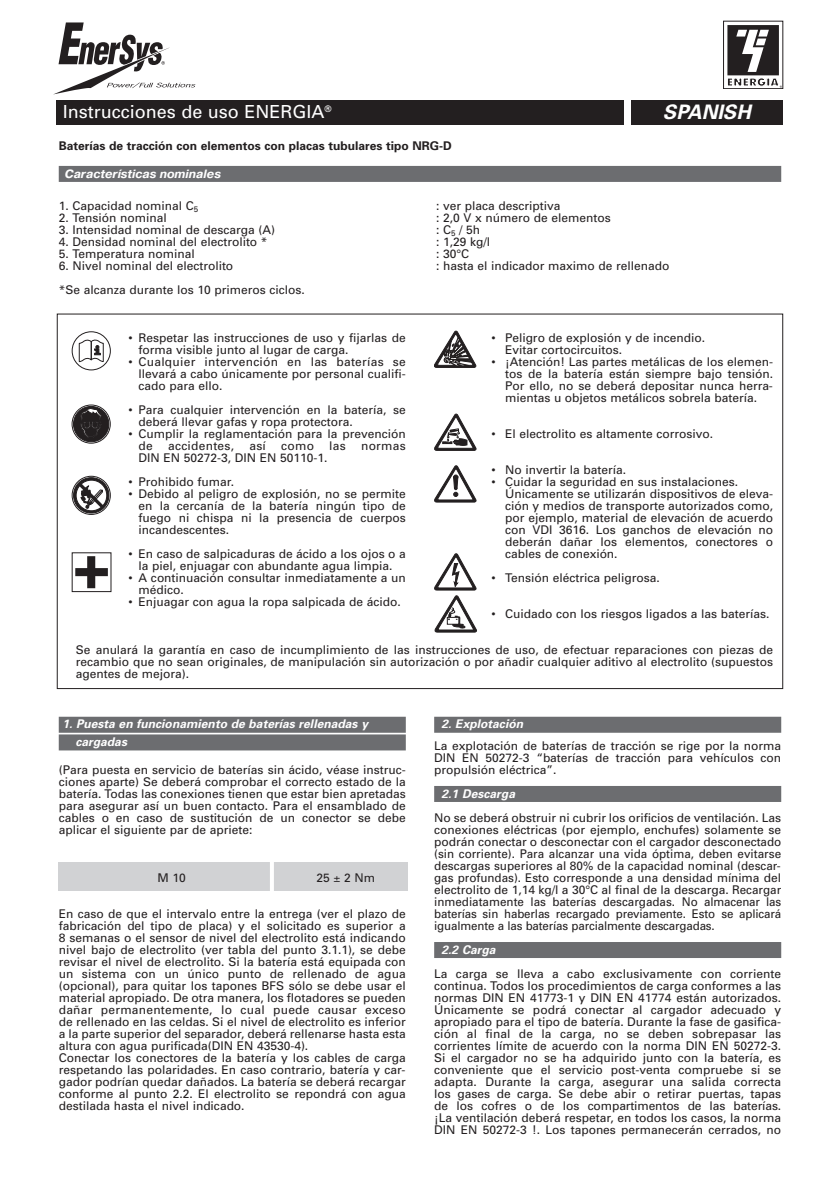
<style>
.page{position:relative;width:840px;height:1191px;background:#fff}
.page>*{position:absolute;margin:0;border:0;box-sizing:border-box;transform-origin:0 0}
.t1{font:italic 700 20px "Univers";letter-spacing:.005em;color:#fff}
.t2{font:18px "Univers";color:#fff}
.t3{font:12px/12px "Univers";color:#231f20;text-align:justify}
.t4{font:italic 700 12px/18px "Univers";letter-spacing:.005em;color:#fff}
.t5{font:700 12px "Univers";color:#231f20}
.t6{font:italic 700 12px "Pragmatica E";color:#fff}
.t7{font:12px "Univers";letter-spacing:.02em;color:#231f20}
.t8{font:9px "Univers";color:#fff}
</style>
<div class="page">
<div style="left:59px;top:862px;width:348px;height:28px;background:#d1d2d4"></div>
<hr style="left:270px;top:858px;width:4px;height:36px;background:#fff">
<svg style="left:53px;top:22px;width:142px;height:73px"></svg>
<div style="left:57px;top:101px;width:725px;height:24px;background:#231f20"></div>
<div style="left:624px;top:95px;width:6px;height:42px;background:#fff"></div>
<div style="left:59px;top:166px;width:721px;height:16px;background:#6c6d70"></div>
<div style="left:59px;top:716px;width:346px;height:16px;background:#6c6d70"></div>
<div style="left:59px;top:734px;width:346px;height:16px;background:#6c6d70"></div>
<div style="left:434px;top:716px;width:346px;height:16px;background:#6c6d70"></div>
<div style="left:434px;top:786px;width:346px;height:16px;background:#6c6d70"></div>
<div style="left:434px;top:942px;width:346px;height:16px;background:#6c6d70"></div>
<div style="left:722px;top:21px;width:60px;height:68px;border:1px solid #231f20"></div>
<svg style="left:727px;top:25px;width:54px;height:63px"></svg>
<svg style="left:434px;top:465px;width:42px;height:37px"></svg>
<svg style="left:434px;top:331px;width:42px;height:36px"></svg>
<svg style="left:434px;top:414px;width:42px;height:36px"></svg>
<svg style="left:434px;top:553px;width:43px;height:79px"></svg>
<div style="left:72px;top:331px;width:39px;height:39px;border:1px solid #231f20;border-radius:50%"></div>
<svg style="left:78px;top:339px;width:26px;height:23px"></svg>
<svg style="left:72px;top:405px;width:38px;height:38px"></svg>
<div style="left:72px;top:405px;width:38px;height:38px;border:1px solid #231f20;border-radius:50%"></div>
<div style="left:73px;top:406px;width:36px;height:36px;background:#231f20;border-radius:50%"></div>
<div style="left:73px;top:406px;width:36px;height:36px;border:1px solid #231f20;border-radius:50%"></div>
<svg style="left:80px;top:408px;width:21px;height:30px"></svg>
<svg style="left:72px;top:476px;width:38px;height:38px"></svg>
<div style="left:72px;top:476px;width:38px;height:38px;border:1px solid #231f20;border-radius:50%"></div>
<div style="left:73px;top:477px;width:36px;height:36px;background:#231f20;border-radius:50%"></div>
<div style="left:73px;top:477px;width:36px;height:36px;border:1px solid #231f20;border-radius:50%"></div>
<svg style="left:76px;top:480px;width:31px;height:31px"></svg>
<div style="left:76px;top:480px;width:31px;height:31px;border:1px solid #231f20;border-radius:50%"></div>
<svg style="left:79px;top:483px;width:24px;height:25px"></svg>
<svg style="left:75px;top:556px;width:33px;height:32px"></svg>
<h2 class="t2" style="left:63px;top:105px;width:263px">Instrucciones de uso ENERGIA</h2>
<h1 class="t1" style="left:662px;top:105px;width:89px">SPANISH</h1>
<p class="t8" style="left:324px;top:105px;width:9px">®</p>
<p class="t5" style="left:59px;top:141px;width:394px">Baterías de tracción con elementos con placas tubulares tipo NRG-D</p>
<p class="t6" style="left:65px;top:166px;width:158px">Características nominales</p>
<p class="t3" style="left:59px;top:200px;width:141px">1. Capacidad nominal C<sub>5</sub></p>
<p class="t3" style="left:436px;top:200px;width:126px">: ver placa descriptiva</p>
<p class="t3" style="left:59px;top:212px;width:109px">2. Tensión nominal</p>
<p class="t3" style="left:436px;top:212px;width:176px">: 2,0 V x número de elementos</p>
<p class="t3" style="left:59px;top:224px;width:218px">3. Intensidad nominal de descarga (A)</p>
<p class="t3" style="left:436px;top:224px;width:46px">:C<sub>5</sub> /5h</p>
<p class="t3" style="left:59px;top:236px;width:210px">4. Densidad nominal del electrolito *</p>
<p class="t3" style="left:436px;top:236px;width:55px">: 1,29 kg/l</p>
<p class="t3" style="left:59px;top:248px;width:137px">5. Temperatura nominal</p>
<p class="t3" style="left:436px;top:248px;width:35px">: 30°C</p>
<p class="t3" style="left:59px;top:260px;width:176px">6. Nivel nominal del electrolito</p>
<p class="t3" style="left:436px;top:260px;width:234px">: hasta el indicador maximo de rellenado</p>
<p class="t3" style="left:59px;top:284px;width:247px">*Se alcanza durante los 10 primeros ciclos.</p>
<p class="t3" style="left:138px;top:332px;width:268px;text-indent:-10px">• Respetar las instrucciones de uso y fijarlas de forma visible junto al lugar de carga.</p>
<p class="t3" style="left:138px;top:356px;width:268px;text-indent:-10px">• Cualquier intervención en las baterías se llevará a cabo únicamente por personal cualifi&shy;cado para ello.</p>
<p class="t3" style="left:138px;top:404px;width:268px;text-indent:-10px">• Para cualquier intervención en la batería, se deberá llevar gafas y ropa protectora.</p>
<p class="t3" style="left:138px;top:428px;width:268px;text-indent:-10px">• Cumplir la reglamentación para la prevención de</p>
<p class="t7" style="left:168px;top:441px;width:67px">accidentes,</p>
<p class="t3" style="left:249px;top:440px;width:18px">así</p>
<p class="t3" style="left:281px;top:440px;width:34px">como</p>
<p class="t3" style="left:329px;top:440px;width:18px">las</p>
<p class="t3" style="left:361px;top:440px;width:46px">normas</p>
<p class="t3" style="left:138px;top:452px;width:190px">DIN EN 50272-3, DIN EN 50110-1.</p>
<p class="t3" style="left:128px;top:476px;width:107px">• Prohibido fumar.</p>
<p class="t3" style="left:138px;top:488px;width:268px;text-indent:-10px">• Debido al peligro de explosión, no se permite en la cercanía de la batería ningún tipo de fuego ni chispa ni la presencia de cuerpos incandescentes.</p>
<p class="t3" style="left:128px;top:548px;width:279px;text-align:center">• En caso de salpicaduras de ácido a los ojos o a la piel, enjuagar con abundante agua limpia.</p>
<p class="t3" style="left:138px;top:572px;width:268px;text-indent:-10px">• A continuación consultar inmediatamente a un médico.</p>
<p class="t3" style="left:128px;top:596px;width:274px">• Enjuagar con agua la ropa salpicada de ácido.</p>
<p class="t3" style="left:505px;top:332px;width:201px;text-indent:-14px">• Peligro de explosión y de incendio.<br>Evitar cortocircuitos.</p>
<p class="t3" style="left:504px;top:356px;width:269px;text-indent:-14px">• ¡Atención! Las partes metálicas de los elemen&shy;tos de la batería están siempre bajo tensión.<br>Por ello, no se deberá depositar nunca herra&shy;mientas u objetos metálicos sobrela batería.</p>
<p class="t3" style="left:491px;top:428px;width:223px">• El electrolito es altamente corrosivo.</p>
<p class="t3" style="left:491px;top:464px;width:136px">• No invertir la batería.</p>
<p class="t3" style="left:504px;top:476px;width:269px;text-align:left;text-indent:-14px">• Cuidar la seguridad en sus instalaciones.<br>Únicamente se utilizarán dispositivos de eleva&shy;ción y medios de transporte autorizados como, por ejemplo, material de elevación de acuerdo con VDI 3616. Los ganchos de elevación no deberán dañar los elementos, conectores o cables de conexión.</p>
<p class="t3" style="left:491px;top:572px;width:170px">• Tensión eléctrica peligrosa.</p>
<p class="t3" style="left:491px;top:608px;width:279px">• Cuidado con los riesgos ligados a las baterías.</p>
<p class="t3" style="left:76px;top:644px;width:698px">Se anulará la garantía en caso de incumplimiento de las instrucciones de uso, de efectuar reparaciones con piezas de recambio que no sean originales, de manipulación sin autorización o por añadir cualquier aditivo al electrolito (supuestos agentes de mejora).</p>
<p class="t4" style="left:75px;top:716px;width:294px;text-indent:-13px">1. Puesta en funcionamiento de baterías rellenadas y cargadas</p>
<p class="t3" style="left:59px;top:764px;width:348px">(Para puesta en servicio de baterías sin ácido, véase instruc&shy;ciones aparte) Se deberá comprobar el correcto estado de la batería. Todas las conexiones tienen que estar bien apretadas para asegurar así un buen contacto. Para el ensamblado de cables o en caso de sustitución de un conector se debe aplicar el siguiente par de apriete:</p>
<p class="t3" style="left:157px;top:872px;width:30px">M 10</p>
<p class="t3" style="left:316px;top:872px;width:60px">25±2Nm</p>
<p class="t3" style="left:59px;top:908px;width:348px;text-align:left">En caso de que el intervalo entre la entrega (ver el plazo de fabricación del tipo de placa) y el solicitado es superior a 8 semanas o el sensor de nivel del electrolito está indicando nivel bajo de electrolito (ver tabla del punto 3.1.1), se debe revisar el nivel de electrolito. Si la batería está equipada con un sistema con un único punto de rellenado de agua (opcional), para quitar los tapones BFS sólo se debe usar el material apropiado. De otra manera, los flotadores se pueden dañar permanentemente, lo cual puede causar exceso de rellenado en las celdas. Si el nivel de electrolito es inferior a la parte superior del separador, deberá rellenarse hasta esta altura con agua purificada(DIN EN 43530-4).<br>Conectar los conectores de la batería y los cables de carga respetando las polaridades. En caso contrario, batería y car&shy;gador podrían quedar dañados. La batería se deberá recargar conforme al punto 2.2. El electrolito se repondrá con agua destilada hasta el nivel indicado.</p>
<p class="t4" style="left:441px;top:716px;width:83px">2. Explotación</p>
<p class="t3" style="left:434px;top:740px;width:348px">La explotación de baterías de tracción se rige por la norma DIN EN 50272-3 “baterías de tracción para vehículos con propulsión eléctrica”.</p>
<p class="t4" style="left:441px;top:785px;width:75px">2.1 Descarga</p>
<p class="t3" style="left:434px;top:812px;width:348px">No se deberá obstruir ni cubrir los orificios de ventilación. Las conexiones eléctricas (por ejemplo, enchufes) solamente se podrán conectar o desconectar con el cargador desconectado (sin corriente). Para alcanzar una vida óptima, deben evitarse descargas superiores al 80% de la capacidad nominal (descar&shy;gas profundas). Esto corresponde a una densidad mínima del electrolito de 1,14 kg/l a 30°C al final de la descarga. Recargar inmediatamente las baterías descargadas. No almacenar las baterías sin haberlas recargado previamente. Esto se aplicará igualmente a las baterías parcialmente descargadas.</p>
<p class="t4" style="left:441px;top:941px;width:55px">2.2 Carga</p>
<p class="t3" style="left:434px;top:968px;width:348px">La carga se lleva a cabo exclusivamente con corriente continua. Todos los procedimientos de carga conformes a las normas DIN EN 41773-1 y DIN EN 41774 están autorizados.<br>Únicamente se podrá conectar al cargador adecuado y apropiado para el tipo de batería. Durante la fase de gasifica&shy;ción al final de la carga, no se deben sobrepasar las corrientes límite de acuerdo con la norma DIN EN 50272-3.<br>Si el cargador no se ha adquirido junto con la batería, es conveniente que el servicio post-venta compruebe si se adapta. Durante la carga, asegurar una salida correcta los gases de carga. Se debe abir o retirar puertas, tapas de los cofres o de los compartimentos de las baterías. ¡La ventilación deberá respetar, en todos los casos, la norma DIN EN 50272-3 !. Los tapones permanecerán cerrados, no</p>
</div>
